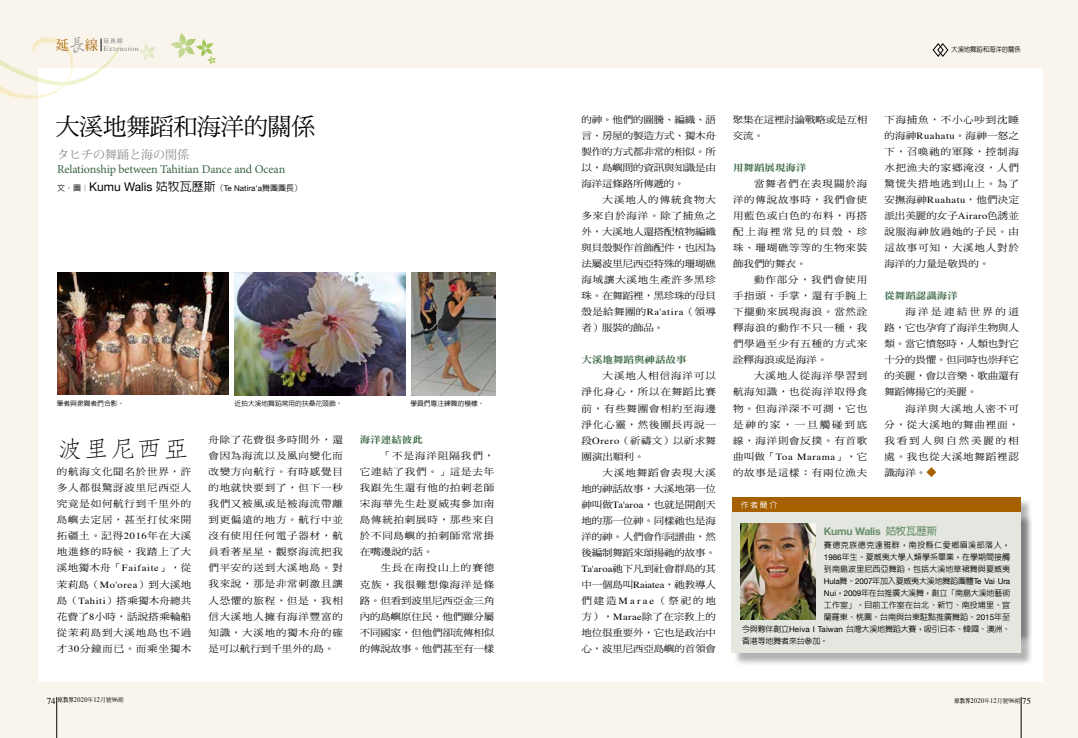
<style>
.page{position:relative;width:1078px;height:738px;background:#fff}
.page>*{position:absolute;margin:0;border:0;box-sizing:border-box;transform-origin:0 0}
.t1{font:24px "DF Ming Std W5";letter-spacing:-.02em;color:#000}
.t2{font:300 23.8px "AR Fang Song B5 HK";color:#000;scale:1.11 1}
.t3{font:12px "Minion Pro";letter-spacing:-.01em;color:#396545}
.t4{font:12px "Koz Min Pro";color:#898989}
.t5{font:700 10.5px "Helvetica Neue";letter-spacing:-.025em;color:#698e6a}
.t6{font:9.4px/16px "DF Ming Std W5";letter-spacing:.07em;color:#000;text-align:justify;scale:1.11 1}
.t7{font:9.4px "DF Ming Std W9";color:#396545;scale:1.11 1}
.t8{font:9.4px/16px "DF Ming Std W5";letter-spacing:-.015em;color:#000;scale:1.11 1}
.t9{font:9.4px "Times";letter-spacing:.06em;color:#000;scale:1.11 1}
.t10{font:500 8px/12px "AR Hei B5";color:#000;text-align:justify}
.t11{font:500 8px "AR Hei B5";letter-spacing:-.025em;color:#000}
.t12{font:8px "Helvetica Neue";letter-spacing:-.015em;color:#000}
.t13{font:500 8px "AR Hei B5";letter-spacing:-.02em;color:#000}
.t14{font:500 8px "AR Hei B5";color:#fff}
.t15{font:7.2px "Times";letter-spacing:.05em;color:#898989;scale:1.11 1}
.t16{font:7px "Times";letter-spacing:.05em;color:#000;scale:.9 1}
.t17{font:500 7px "AR Hei B5";color:#000;scale:.9 1}
.t18{font:500 6.8px "AR Hei B5";color:#000}
.t19{font:6px "Heisei Kaku Go Std W3";color:#898989}
.s1{font-family:"AR Xing Shu B5";font-weight:500;font-size:18.5px}
.s2{font-family:"Helvetica Neue";font-weight:400;font-size:12px}
.s3{font-size:12px}
.s4{font-family:"Helvetica Neue";font-weight:400}
.s5{font-family:"Times"}
.s6{font-family:"DF Ming Std W5"}
.s7{font-family:"AR Hei B5"}
.s8{font-family:"AR Hei B5";font-weight:500}
.s9{font-size:9px}
.s10{font-family:"AR Ming B5";font-weight:800;font-size:6px}
.s11{font-family:"DF Ming Std W5";font-size:6px}
</style>
<div class="page">
<div style="left:0;top:0;width:1077px;height:737px;background:#f9f5ec"></div>
<div style="left:38px;top:68px;width:1004px;height:613px;background:#fff"></div>
<svg style="left:170px;top:33px;width:46px;height:32px"></svg>
<svg style="left:139px;top:43px;width:16px;height:18px"></svg>
<hr style="left:57px;top:696px;width:1px;height:41px;background:#000">
<hr style="left:1020px;top:696px;width:1px;height:41px;background:#000">
<svg style="left:0;top:37px;width:122px;height:62px"></svg>
<svg style="left:926px;top:467px;width:10px;height:9px"></svg>
<svg style="left:932px;top:43px;width:16px;height:14px"></svg>
<div style="left:732px;top:497px;width:288px;height:133px;background:#a76000"></div>
<div style="left:733px;top:513px;width:300px;height:152px;background:#000;opacity:.3"></div>
<div style="left:731px;top:512px;width:289px;height:141px;background:#e4e7e0"></div>
<img style="left:740px;top:523px;width:75px;height:96px">
<img style="left:235px;top:272px;width:170px;height:123px">
<img style="left:411px;top:272px;width:84px;height:123px">
<img style="left:58px;top:272px;width:171px;height:122px">
<p class="t15" style="left:56px;top:42px;width:76px"><sup>延</sup><span class="s1">長</span><sup>線</sup> Extension</p>
<p class="t19" style="left:103px;top:37px;width:21px">延長線</p>
<h1 class="t1" style="left:56px;top:113px;width:261px">大溪地舞蹈和海洋的關係</h1>
<p class="t4" style="left:57px;top:146px;width:133px">タヒチの舞踊と海の関係</p>
<p class="t3" style="left:57px;top:161px;width:230px">Relationship between Tahitian Dance and Ocean</p>
<p class="t10" style="left:57px;top:182px;width:246px">文．圖︱<span class="s2">Kumu Walis</span> <span class="s3">姑牧瓦歷斯</span>（<span class="s4">Te Natira'a</span>舞團團長）</p>
<p class="t18" style="left:57px;top:399px;width:69px">筆者與眾舞者們合影。</p>
<p class="t18" style="left:234px;top:399px;width:109px">近拍大溪地舞蹈常用的扶桑花頭飾。</p>
<p class="t18" style="left:410px;top:399px;width:76px">學員們專注練舞的模樣。</p>
<h2 class="t2" style="left:57px;top:436px;width:121px">波里尼西亞</h2>
<p class="t6" style="left:57px;top:463px;width:123px">的航海文化聞名於世界，許多人都很驚訝波里尼西亞人究竟是如何航行到千里外的島嶼去定居，甚至打仗來開拓疆土。記得<span class="s5">2016</span>年在大溪地進修的時候，我踏上了大溪地獨木舟「<span class="s5">Faifaite</span>」，從茉莉島（<span class="s5">Mo'orea</span>）到大溪地島（<span class="s5">Tahiti</span>）搭乘獨木舟總共花費了<span class="s5">8</span>小時，話說搭乘輪船從茉莉島到大溪地島也不過才<span class="s5">30</span>分鐘而已。而乘坐獨木</p>
<p class="t6" style="left:208px;top:431px;width:123px">舟除了花費很多時間外，還會因為海流以及風向變化而改變方向航行。有時感覺目的地就快要到了，但下一秒我們又被風或是被海流帶離到更偏遠的地方。航行中並沒有使用任何電子器材，航員看著星星、觀察海流把我們平安的送到大溪地島。對我來說，那是非常刺激且讓人恐懼的旅程，但是，我相信大溪地人擁有海洋豐富的知識，大溪地的獨木舟的確是可以航行到千里外的島。</p>
<p class="t7" style="left:360px;top:434px;width:58px">海洋連結彼此</p>
<p class="t6" style="left:360px;top:447px;width:123px;text-indent:21px">「不是海洋阻隔我們，它連結了我們。」這是去年我跟先生還有他的拍刺老師宋海華先生赴夏威夷參加南島傳統拍刺展時，那些來自於不同島嶼的拍刺師常常掛在嘴邊說的話。</p>
<p class="t6" style="left:360px;top:559px;width:123px;text-indent:21px">生長在南投山上的賽德克族，我很難想像海洋是條路。但看到波里尼西亞金三角內的島嶼原住民，他們雖分屬不同國家，但他們卻流傳相似的傳說故事。他們甚至有一樣</p>
<p class="t17" style="left:951px;top:46px;width:79px">大溪地舞蹈和海洋的關係</p>
<p class="t6" style="left:581px;top:111px;width:123px">的神。他們的圖騰、編織、語言、房屋的製造方式、獨木舟製作的方式都非常的相似。所以，島嶼間的資訊與知識是由海洋這條路所傳遞的。</p>
<p class="t6" style="left:581px;top:191px;width:123px;text-indent:21px">大溪地人的傳統食物大多來自於海洋。除了捕魚之外，大溪地人還搭配植物編織與貝殼製作首飾配件，也因為法屬波里尼西亞特殊的珊瑚礁海域讓大溪地生產許多黑珍珠。在舞蹈裡，黑珍珠的母貝殼是給舞團的<span class="s5">Ra'atira</span>（領導者）服裝的飾品。</p>
<p class="t7" style="left:581px;top:355px;width:96px">大溪地舞蹈與神話故事</p>
<p class="t6" style="left:581px;top:367px;width:123px;text-indent:21px">大溪地人相信海洋可以淨化身心，所以在舞蹈比賽前，有些舞團會相約至海邊淨化心靈，然後團長再說一段<span class="s5">Orero</span>（祈禱文）以祈求舞團演出順利。</p>
<p class="t6" style="left:581px;top:463px;width:123px;text-indent:21px">大溪地舞蹈會表現大溪地的神話故事，大溪地第一位神叫做<span class="s5">Ta'aroa</span>，也就是開創天地的那一位神。同樣祂也是海洋的神。人們會作詞譜曲，然後編制舞蹈來頌揚祂的故事。<span class="s5">Ta'aroa</span>祂下凡到社會群島的其中一個島叫<span class="s5">Raiatea</span>，祂教導人們建造<span class="s5">Marae</span>（祭祀的地方），<span class="s5">Marae</span>除了在宗教上的地位很重要外，它也是政治中心，波里尼西亞島嶼的首領會</p>
<p class="t8" style="left:732px;top:111px;width:123px">聚集在這裡討論戰略或是互相交流。</p>
<p class="t7" style="left:732px;top:163px;width:68px">用舞蹈展現海洋</p>
<p class="t6" style="left:732px;top:175px;width:123px;text-indent:21px">當舞者們在表現關於海洋的傳說故事時，我們會使用藍色或白色的布料，再搭配上海裡常見的貝殼、珍珠、珊瑚礁等等的生物來裝飾我們的舞衣。</p>
<p class="t6" style="left:732px;top:271px;width:123px;text-indent:21px">動作部分，我們會使用手指頭、手掌，還有手腕上下擺動來展現海浪。當然詮釋海浪的動作不只一種，我們學過至少有五種的方式來詮釋海浪或是海洋。</p>
<p class="t6" style="left:732px;top:367px;width:123px;text-indent:21px">大溪地人從海洋學習到航海知識，也從海洋取得食物。但海洋深不可測，它也是神的家，一旦觸碰到底線，海洋則會反撲。有首歌</p>
<p class="t9" style="left:732px;top:447px;width:122px"><span class="s6">曲叫做「</span>Toa Marama<span class="s6">」，它</span></p>
<p class="t6" style="left:732px;top:463px;width:123px">的故事是這樣：有兩位漁夫</p>
<p class="t14" style="left:740px;top:501px;width:38px">作者簡介</p>
<p class="t6" style="left:884px;top:111px;width:123px">下海捕魚，不小心吵到沈睡的海神<span class="s5">Ruahatu</span>。海神一怒之下，召喚祂的軍隊，控制海水把漁夫的家鄉淹沒，人們驚慌失措地逃到山上。為了安撫海神<span class="s5">Ruahatu</span>，他們決定派出美麗的女子<span class="s5">Airaro</span>色誘並說服海神放過她的子民。由這故事可知，大溪地人對於海洋的力量是敬畏的。</p>
<p class="t7" style="left:884px;top:291px;width:68px">從舞蹈認識海洋</p>
<p class="t6" style="left:884px;top:303px;width:123px;text-indent:21px">海洋是連結世界的道路，它也孕育了海洋生物與人類。當它憤怒時，人類也對它十分的畏懼。但同時也崇拜它的美麗，會以音樂、歌曲還有舞蹈傳揚它的美麗。</p>
<p class="t6" style="left:884px;top:399px;width:123px;text-indent:21px">海洋與大溪地人密不可分，從大溪地的舞曲裡面，我看到人與自然美麗的相處。我也從大溪地舞蹈裡認識海洋。</p>
<p class="t5" style="left:823px;top:522px;width:115px">Kumu Walis <span class="s7">姑牧瓦歷斯</span></p>
<p class="t10" style="left:823px;top:539px;width:188px">賽德克族德克達雅群，南投縣仁愛鄉眉溪部落人，<span class="s4">1986</span>年生。夏威夷大學人類學系畢業，在學期間接觸到南島波里尼西亞舞蹈，包括大溪地草裙舞與夏威夷</p>
<p class="t12" style="left:823px;top:575px;width:188px">Hula<span class="s8">舞。</span>2007<span class="s8">年加入夏威夷大溪地舞蹈團體</span>Te Vai Ura</p>
<p class="t13" style="left:823px;top:589px;width:188px"><span class="s4">Nui</span>，<span class="s4">2009</span>年在台推廣大溪舞，創立「南島大溪地藝術</p>
<p class="t10" style="left:823px;top:599px;width:188px">工作室」。目前工作室在台北、新竹、南投埔里、宜</p>
<p class="t10" style="left:823px;top:611px;width:188px">蘭羅東、桃園、台南與台東駐點推廣舞蹈。<span class="s4">2015</span>年至</p>
<p class="t11" style="left:742px;top:625px;width:269px">今與夥伴創立<span class="s4">Heiva I Taiwan</span> 台灣大溪地舞蹈大賽，吸引日本、韓國、澳洲、</p>
<p class="t11" style="left:742px;top:637px;width:87px">香港等地舞者來台參加。</p>
<p class="t16" style="left:47px;top:693px;width:87px"><span class="s9">74</span> <span class="s10">原教界</span>2020<span class="s11">年</span>12<span class="s11">月號</span>96<span class="s11">期</span></p>
<p class="t16" style="left:954px;top:693px;width:87px"><span class="s10">原教界</span>2020<span class="s11">年</span>12<span class="s11">月號</span>96<span class="s11">期</span> <span class="s9">75</span></p>
</div>
